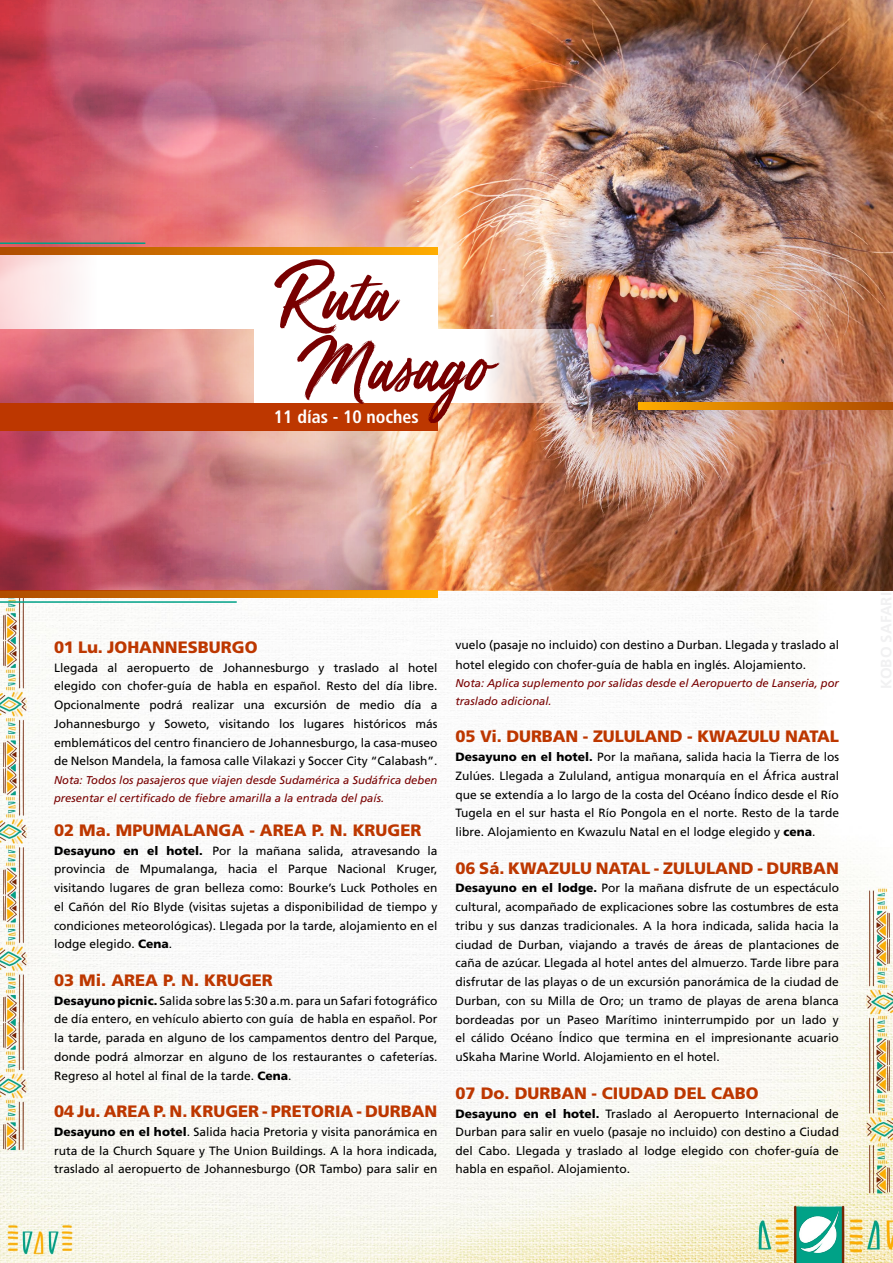
<style>
.page{position:relative;width:893px;height:1263px;background:#fff}
.page>*{position:absolute;margin:0;border:0;box-sizing:border-box;transform-origin:0 0}
.t1{font:75px "Mega Fresh";color:#780000}
.t2{font:700 condensed 18px "Frutiger";color:#fff}
.t3{font:900 16.5px "Frutiger";color:#bd3700}
.t4{font:12px/18.8px "Frutiger";color:#000;text-align:justify}
.t5{font:italic 11.25px/18px "Frutiger";color:#780000}
.s1{font-weight:900}
</style>
<div class="page">
<img style="left:0;top:590px;width:893px;height:673px">
<img style="left:800px;top:1210px;width:39px;height:43px">
<img style="left:668px;top:0;width:225px;height:590px">
<svg style="left:0;top:590px;width:437px;height:7px;background:#d47600"></svg>
<hr style="left:0;top:601px;width:237px;height:2px;background:#00a187">
<img style="left:0;top:0;width:668px;height:590px">
<div style="left:0;top:403px;width:437px;height:27px;background:#bd3700"></div>
<svg style="left:0;top:255px;width:437px;height:74px"></svg>
<img style="left:255px;top:329px;width:638px;height:74px">
<svg style="left:0;top:248px;width:437px;height:7px;background:#d47900"></svg>
<svg style="left:638px;top:403px;width:255px;height:7px;background:#d47900"></svg>
<hr style="left:0;top:242px;width:145px;height:2px;background:#00a187">
<h1 class="t1" style="left:279px;top:258px;width:115px">Ruta</h1>
<h1 class="t1" style="left:305px;top:328px;width:186px">Masago</h1>
<h2 class="t2" style="left:274px;top:406px;width:146px">11 días - 10 noches</h2>
<h3 class="t3" style="left:54px;top:637px;width:205px">01 Lu. JOHANNESBURGO</h3>
<p class="t4" style="left:54px;top:658px;width:385px">Llegada al aeropuerto de Johannesburgo y traslado al hotel elegido con chofer-guía de habla en español. Resto del día libre.<br>Opcionalmente podrá realizar una excursión de medio día a Johannesburgo y Soweto, visitando los lugares históricos más emblemáticos del centro financiero de Johannesburgo, la casa-museo de Nelson Mandela, la famosa calle Vilakazi y Soccer City “Calabash”.</p>
<p class="t5" style="left:54px;top:771px;width:385px">Nota: Todos los pasajeros que viajen desde Sudamérica a Sudáfrica deben presentar el certificado de fiebre amarilla a la entrada del país.</p>
<h3 class="t3" style="left:54px;top:820px;width:369px">02 Ma. MPUMALANGA - AREA P. N. KRUGER</h3>
<p class="t4" style="left:54px;top:841px;width:385px"><span class="s1">Desayuno en el hotel.</span> Por la mañana salida, atravesando la provincia de Mpumalanga, hacia el Parque Nacional Kruger, visitando lugares de gran belleza como: Bourke’s Luck Potholes en el Cañón del Río Blyde (visitas sujetas a disponibilidad de tiempo y condiciones meteorológicas). Llegada por la tarde, alojamiento en el lodge elegido. <span class="s1">Cena</span>.</p>
<h3 class="t3" style="left:54px;top:970px;width:220px">03 Mi. AREA P. N. KRUGER</h3>
<p class="t4" style="left:54px;top:991px;width:385px"><span class="s1">Desayuno picnic.</span> Salida sobre las 5:30 a.m. para un Safari fotográfico de día entero, en vehículo abierto con guía de habla en español. Por la tarde, parada en alguno de los campamentos dentro del Parque, donde podrá almorzar en alguno de los restaurantes o cafeterías.<br>Regreso al hotel al final de la tarde. <span class="s1">Cena</span>.</p>
<h3 class="t3" style="left:54px;top:1101px;width:385px">04 Ju. AREA P. N. KRUGER - PRETORIA - DURBAN</h3>
<p class="t4" style="left:54px;top:1122px;width:385px"><span class="s1">Desayuno en el hotel</span>. Salida hacia Pretoria y visita panorámica en ruta de la Church Square y The Union Buildings. A la hora indicada, traslado al aeropuerto de Johannesburgo (OR Tambo) para salir en</p>
<p class="t4" style="left:455px;top:635px;width:385px;line-height:19.4px">vuelo (pasaje no incluido) con destino a Durban. Llegada y traslado al hotel elegido con chofer-guía de habla en inglés. Alojamiento.</p>
<p class="t5" style="left:455px;top:674px;width:385px">Nota: Aplica suplemento por salidas desde el Aeropuerto de Lanseria, por traslado adicional.</p>
<h3 class="t3" style="left:455px;top:726px;width:385px">05 Vi. DURBAN - ZULULAND - KWAZULU NATAL</h3>
<p class="t4" style="left:455px;top:747px;width:385px"><span class="s1">Desayuno en el hotel.</span> Por la mañana, salida hacia la Tierra de los Zulúes. Llegada a Zululand, antigua monarquía en el África austral que se extendía a lo largo de la costa del Océano Índico desde el Río Tugela en el sur hasta el Río Pongola en el norte. Resto de la tarde libre. Alojamiento en Kwazulu Natal en el lodge elegido y <span class="s1">cena</span>.</p>
<h3 class="t3" style="left:455px;top:858px;width:385px">06 Sá. KWAZULU NATAL - ZULULAND - DURBAN</h3>
<p class="t4" style="left:455px;top:879px;width:385px"><span class="s1">Desayuno en el lodge.</span> Por la mañana disfrute de un espectáculo cultural, acompañado de explicaciones sobre las costumbres de esta tribu y sus danzas tradicionales. A la hora indicada, salida hacia la ciudad de Durban, viajando a través de áreas de plantaciones de caña de azúcar. Llegada al hotel antes del almuerzo. Tarde libre para disfrutar de las playas o de un excursión panorámica de la ciudad de Durban, con su Milla de Oro; un tramo de playas de arena blanca bordeadas por un Paseo Marítimo ininterrumpido por un lado y el cálido Océano Índico que termina en el impresionante acuario uSkaha Marine World. Alojamiento en el hotel.</p>
<h3 class="t3" style="left:455px;top:1083px;width:305px">07 Do. DURBAN - CIUDAD DEL CABO</h3>
<p class="t4" style="left:455px;top:1104px;width:385px"><span class="s1">Desayuno en el hotel.</span> Traslado al Aeropuerto Internacional de Durban para salir en vuelo (pasaje no incluido) con destino a Ciudad del Cabo. Llegada y traslado al lodge elegido con chofer-guía de habla en español. Alojamiento.</p>
</div>
